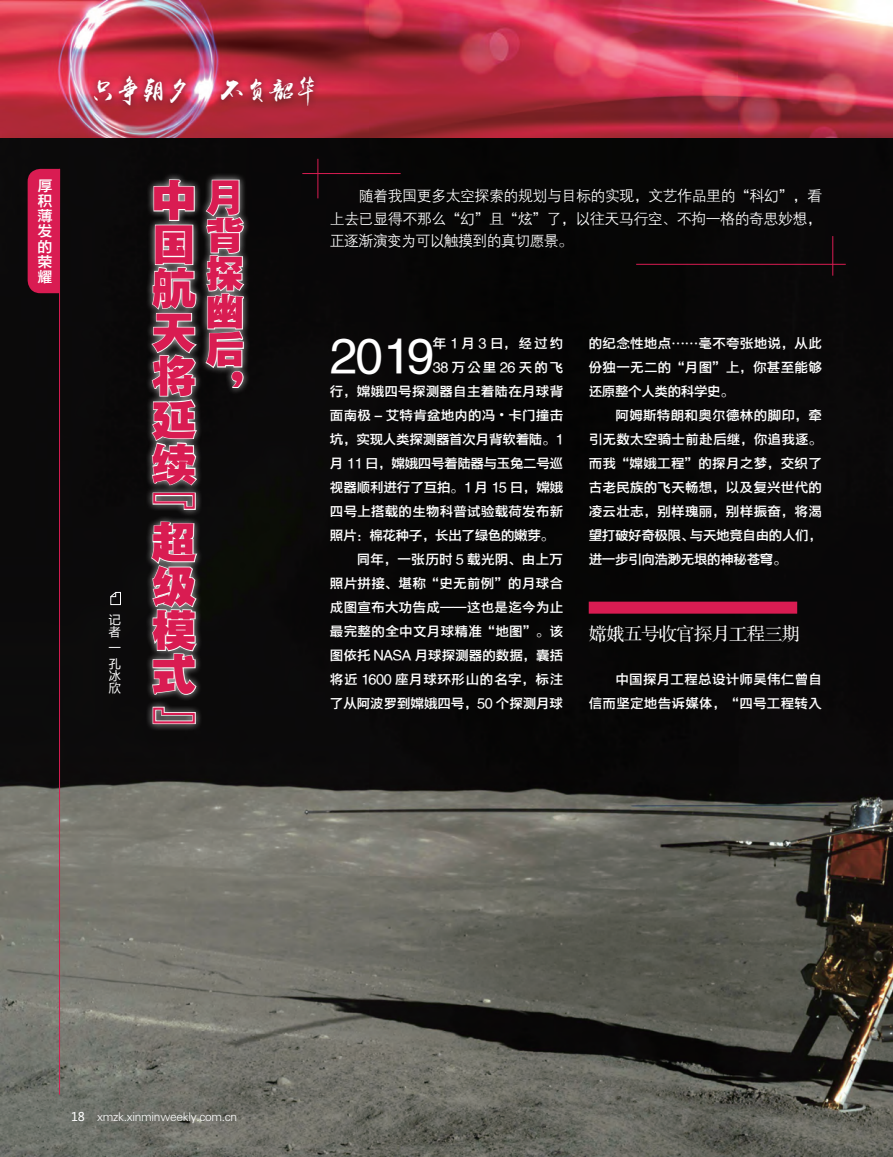
<style>
.page{position:relative;width:893px;height:1157px;background:#fff}
.page>*{position:absolute;margin:0;border:0;box-sizing:border-box;transform-origin:0 0}
.t1{font:45.45px "FZYDZHJW GB1 0";color:#fff}
.t2{font:45px/44px "FZYDTHJW GB1 0";color:#d91c52;text-align:justify}
.t3{font:39px/38.1px "FZYDTHJW GB1 0";color:#d91c52;text-align:justify}
.t4{font:25.5px "yuweij";letter-spacing:-.025em;color:#fff}
.t5{font:18px "FZS3 K GBK1 0";letter-spacing:-.025em;color:#fff}
.t6{font:15px/22.5px "FZZDXJW GB1 0";letter-spacing:-.035em;color:#fff;text-align:justify}
.t7{font:15px/15.3px "FZYDZHJW GB1 0";color:#fff;text-align:justify}
.t8{font:13.5px/24px "FZYDZHJW GB1 0";letter-spacing:.02em;color:#fff;text-align:right}
.t9{font:13.5px "FZYDZHJW GB1 0";letter-spacing:-.025em;color:#fff}
.t10{font:13.5px "FZYDZHJW GB1 0";letter-spacing:-.015em;color:#fff}
.t11{font:13.5px "FZYDZHJW GB1 0";letter-spacing:-.01em;color:#fff}
.t12{font:13.5px "FZYDZHJW GB1 0";letter-spacing:.05em;color:#fff}
.t13{font:13.5px "FZYDZHJW GB1 0";letter-spacing:-.005em;color:#fff}
.t14{font:13.5px "FZYDZHJW GB1 0";letter-spacing:.14em;color:#fff}
.t15{font:13.5px "FZYDZHJW GB1 0";letter-spacing:.265em;color:#fff}
.t16{font:12px "FZXH1 JW GB1 0";letter-spacing:-.025em;color:#fff}
.t17{font:12px/12px "Microsoft Ya Hei";color:#fff}
.s1{font-family:"Sim Sun"}
.s2{font-family:"Microsoft Ya Hei"}
</style>
<div class="page">
<img style="left:0;top:0;width:893px;height:1157px">
<div style="left:87px;top:70px;width:234px;height:42px;background:#231f20;opacity:.75"></div>
<div style="left:28px;top:169px;width:31px;height:124px;background:#d91c52"></div>
<hr style="left:59px;top:169px;width:1px;height:925px;background:#d91c52">
<div style="left:589px;top:601px;width:208px;height:12px;background:#d91c52"></div>
<div style="left:144px;top:172px;width:107px;height:560px;background:#fff;opacity:.75"></div>
<svg style="left:204px;top:179px;width:43px;height:210px"></svg>
<svg style="left:150px;top:179px;width:48px;height:307px"></svg>
<svg style="left:152px;top:492px;width:45px;height:18px"></svg>
<svg style="left:150px;top:520px;width:49px;height:176px"></svg>
<svg style="left:152px;top:706px;width:45px;height:19px"></svg>
<hr style="left:832px;top:236px;width:1px;height:40px;background:#d91c52">
<hr style="left:636px;top:264px;width:210px;height:1px;background:#d91c52">
<hr style="left:317px;top:159px;width:1px;height:39px;background:#d91c52">
<hr style="left:302px;top:173px;width:99px;height:1px;background:#d91c52">
<svg style="left:110px;top:592px;width:11px;height:13px"></svg>
<h3 class="t4" style="left:91px;top:74px;width:230px">只争朝夕 不负韶华</h3>
<p class="t7" style="left:38px;top:178px;width:16px">厚积薄发的荣耀</p>
<p class="t2" style="left:152px;top:180px;width:46px">中国航天将延续</p>
<p class="t2" style="left:152px;top:478px;width:46px">﹃超级模式﹄</p>
<p class="t17" style="left:109px;top:613px;width:13px">记者</p>
<p class="t17" style="left:109px;top:639px;width:13px;line-height:15.6px">一孔</p>
<p class="t17" style="left:109px;top:669px;width:13px">冰欣</p>
<p class="t3" style="left:206px;top:180px;width:39px">月背探幽后，</p>
<p class="t6" style="left:330px;top:185px;width:494px">　　随着我国更多太空探索的规划与目标的实现，文艺作品里的“科幻”，看上去已显得不那么“幻”且“炫”了，以往天马行空、不拘一格的奇思妙想，正逐渐演变为可以触摸到的真切愿景。</p>
<p class="t1" style="left:330px;top:331px;width:105px">2019</p>
<p class="t15" style="left:433px;top:335px;width:132px">年1月3日，经过约</p>
<p class="t14" style="left:433px;top:359px;width:132px">38 万公里 26 天的飞</p>
<p class="t8" style="left:330px;top:379px;width:235px">行，嫦娥四号探测器自主着陆在月球背</p>
<p class="t8" style="left:330px;top:403px;width:235px">面南极 - 艾特肯盆地内的冯 <span class="s1">•</span> 卡门撞击</p>
<p class="t10" style="left:330px;top:431px;width:235px">坑，实现人类探测器首次月背软着陆。1</p>
<p class="t9" style="left:330px;top:455px;width:235px">月 11 日，嫦娥四号着陆器与玉兔二号巡</p>
<p class="t11" style="left:330px;top:479px;width:235px">视器顺利进行了互拍。1 月 15 日，嫦娥</p>
<p class="t8" style="left:330px;top:499px;width:235px">四号上搭载的生物科普试验载荷发布新</p>
<p class="t9" style="left:330px;top:527px;width:226px">照片：棉花种子，长出了绿色的嫩芽。</p>
<p class="t8" style="left:357px;top:547px;width:208px">同年，一张历时 5 载光阴、由上万</p>
<p class="t8" style="left:330px;top:571px;width:235px">照片拼接、堪称“史无前例”的月球合</p>
<p class="t8" style="left:330px;top:595px;width:235px">成图宣布大功告成——这也是迄今为止</p>
<p class="t8" style="left:330px;top:619px;width:235px">最完整的全中文月球精准“地图”。该</p>
<p class="t8" style="left:330px;top:643px;width:235px">图依托 NASA 月球探测器的数据，囊括</p>
<p class="t12" style="left:330px;top:671px;width:235px">将近 1600 座月球环形山的名字，标注</p>
<p class="t13" style="left:330px;top:695px;width:235px">了从阿波罗到嫦娥四号，50 个探测月球</p>
<p class="t8" style="left:589px;top:331px;width:235px">的纪念性地点……毫不夸张地说，从此</p>
<p class="t8" style="left:589px;top:355px;width:235px">份独一无二的“月图”上，你甚至能够</p>
<p class="t9" style="left:589px;top:383px;width:147px">还原整个人类的科学史。</p>
<p class="t8" style="left:615px;top:403px;width:208px">阿姆斯特朗和奥尔德林的脚印，牵</p>
<p class="t8" style="left:589px;top:427px;width:235px">引无数太空骑士前赴后继，你追我逐。</p>
<p class="t8" style="left:589px;top:451px;width:235px">而我“嫦娥工程”的探月之梦，交织了</p>
<p class="t8" style="left:589px;top:475px;width:235px">古老民族的飞天畅想，以及复兴世代的</p>
<p class="t8" style="left:589px;top:499px;width:235px">凌云壮志，别样瑰丽，别样振奋，将渴</p>
<p class="t9" style="left:589px;top:527px;width:235px">望打破好奇极限、与天地竞自由的人们，</p>
<p class="t9" style="left:589px;top:551px;width:199px">进一步引向浩渺无垠的神秘苍穹。</p>
<p class="t5" style="left:589px;top:624px;width:213px">嫦娥五号收官探月工程三期</p>
<p class="t8" style="left:589px;top:667px;width:235px">中国探月工程总设计师吴伟仁曾自<br>信而坚定地告诉媒体，“四号工程转入</p>
<p class="t16" style="left:71px;top:1109px;width:168px"><span class="s2">18</span> xmzk.xinminweekly.com.cn</p>
</div>
